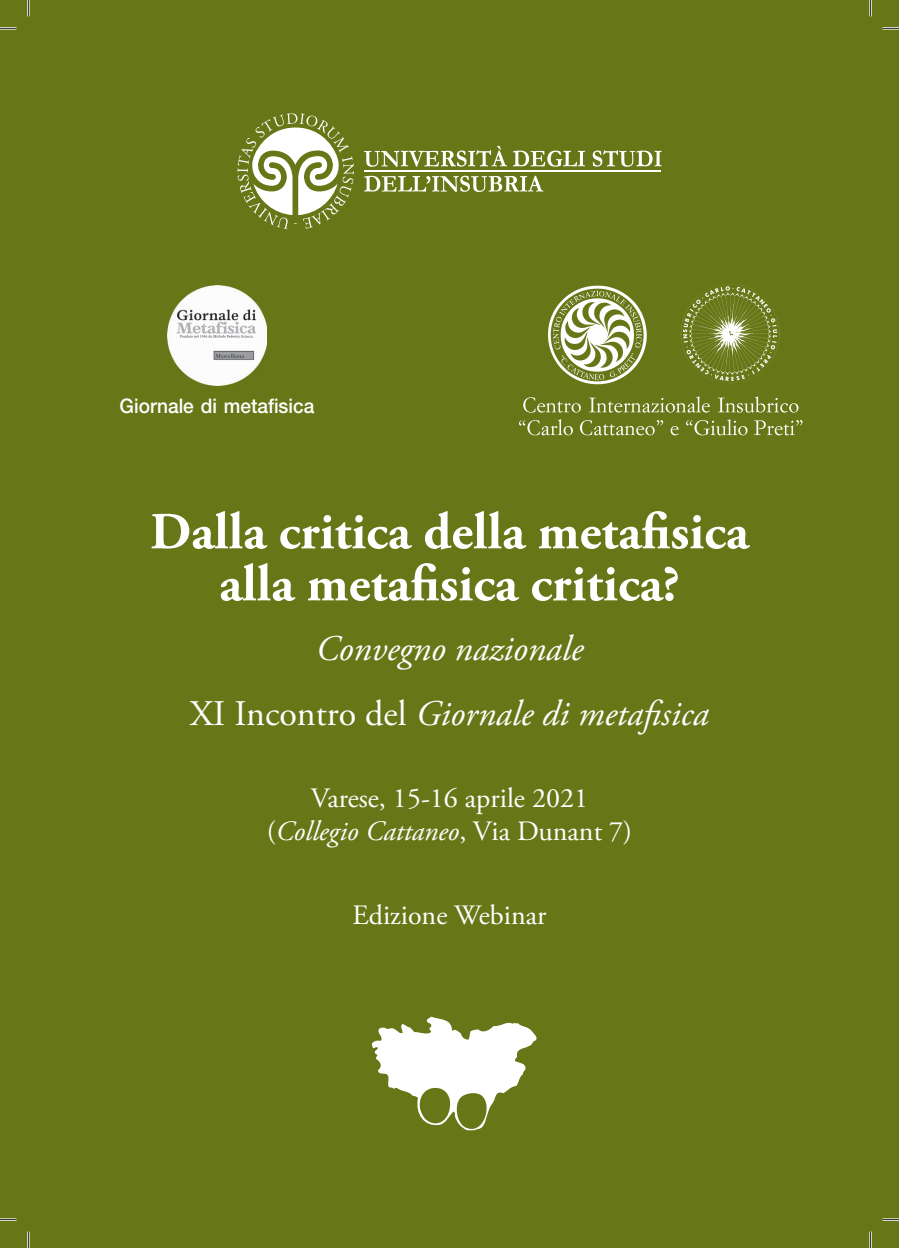
<style>
.page{position:relative;width:899px;height:1248px;background:#fff}
.page>*{position:absolute;margin:0;border:0;box-sizing:border-box;transform-origin:0 0}
.t1{font:700 52px/52px "Adobe Garamond Pro";color:#fff;text-align:center}
.t2{font:italic 36px/64.8px "Adobe Garamond Pro";color:#fff;text-align:center}
.t3{font:28px/33.6px "Adobe Garamond Pro";color:#fff;text-align:center}
.t4{font:500 20px "Helvetica Neue LT Std";color:#fff;scale:.95 1}
.s1{font-style:normal}
.s2{font-style:italic}
</style>
<div class="page">
<div style="left:0;top:0;width:899px;height:1247px;background:#677717"></div>
<svg style="left:372px;top:1016px;width:165px;height:115px"></svg>
<hr style="left:364px;top:171px;width:297px;height:1px;background:#fff">
<svg style="left:364px;top:146px;width:297px;height:21px"></svg>
<svg style="left:364px;top:176px;width:179px;height:16px"></svg>
<svg style="left:237px;top:113px;width:117px;height:116px"></svg>
<img style="left:548px;top:285px;width:99px;height:100px">
<img style="left:680px;top:284px;width:100px;height:100px">
<svg style="left:523px;top:397px;width:58px;height:15px"></svg>
<svg style="left:589px;top:396px;width:121px;height:16px"></svg>
<svg style="left:718px;top:396px;width:80px;height:16px"></svg>
<svg style="left:519px;top:419px;width:54px;height:16px"></svg>
<svg style="left:580px;top:420px;width:83px;height:15px"></svg>
<svg style="left:670px;top:426px;width:8px;height:9px"></svg>
<svg style="left:686px;top:419px;width:61px;height:16px"></svg>
<svg style="left:754px;top:420px;width:48px;height:15px"></svg>
<img style="left:167px;top:286px;width:100px;height:99px">
<hr style="left:0;top:27px;width:16px;height:3px;background:#fff">
<hr style="left:882px;top:27px;width:17px;height:3px;background:#fff">
<hr style="left:27px;top:0;width:3px;height:16px;background:#fff">
<hr style="left:27px;top:1231px;width:3px;height:16px;background:#fff">
<svg style="left:0;top:28px;width:16px;height:1px"></svg>
<svg style="left:882px;top:28px;width:17px;height:1px"></svg>
<svg style="left:0;top:1218px;width:16px;height:2px"></svg>
<svg style="left:882px;top:1218px;width:17px;height:2px"></svg>
<svg style="left:28px;top:0;width:1px;height:16px"></svg>
<svg style="left:28px;top:1231px;width:1px;height:16px"></svg>
<svg style="left:869px;top:0;width:2px;height:16px"></svg>
<svg style="left:869px;top:1231px;width:2px;height:16px"></svg>
<p class="t4" style="left:120px;top:398px;width:206px">Giornale di metafisica</p>
<h1 class="t1" style="left:150px;top:509px;width:600px">Dalla critica della metafisica alla metafisica critica?</h1>
<p class="t2" style="left:190px;top:619px;width:520px">Convegno nazionale<br><span class="s1">XI Incontro del</span> Giornale di metafisica</p>
<p class="t3" style="left:267px;top:783px;width:367px">Varese, 15-16 aprile 2021 (<span class="s2">Collegio Cattaneo</span>, Via Dunant 7)</p>
<p class="t3" style="left:352px;top:901px;width:195px">Edizione Webinar</p>
</div>
